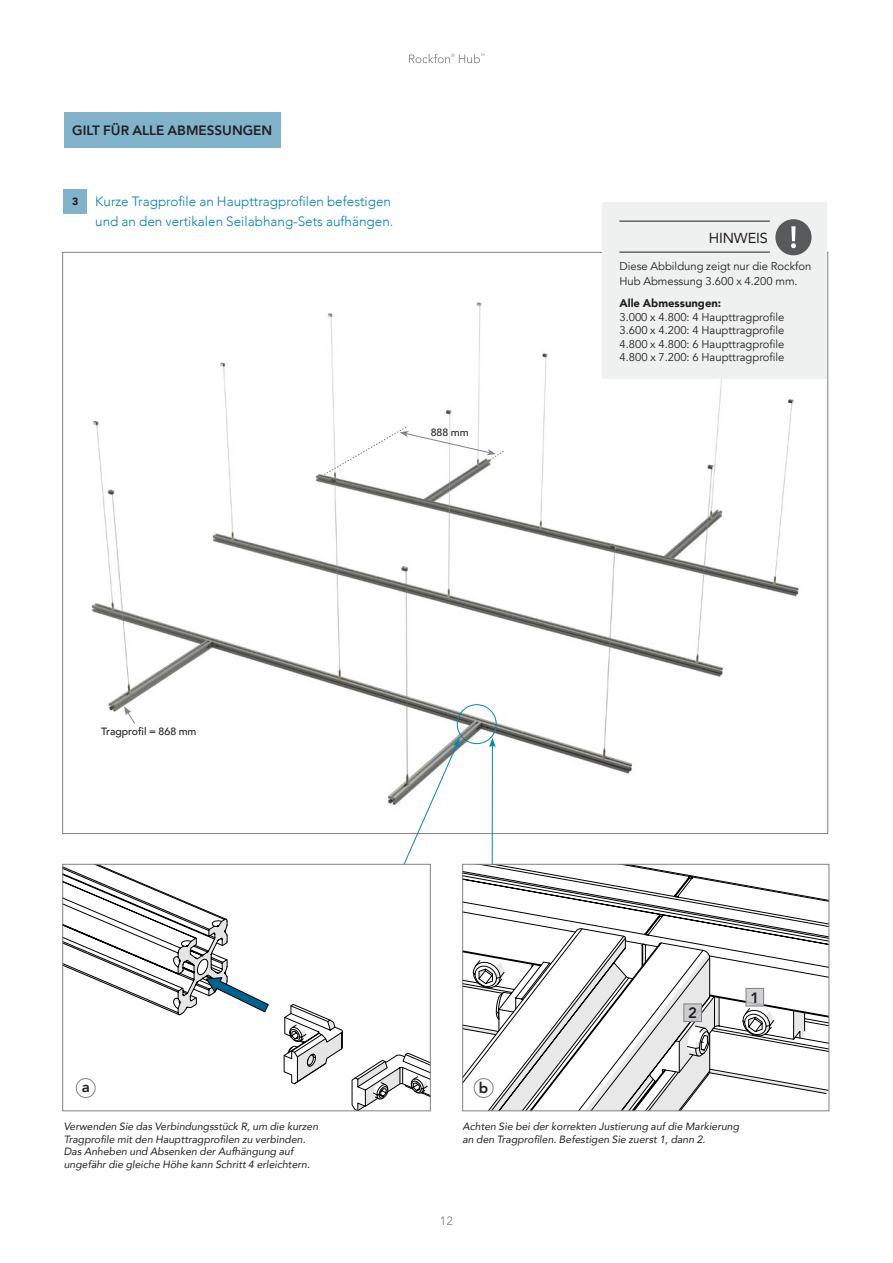
<style>
.page{position:relative;width:893px;height:1263px;background:#fff}
.page>*{position:absolute;margin:0;border:0;box-sizing:border-box;transform-origin:0 0}
.t1{font:800 15px "Avenir";color:#231f20}
.t2{font:14.4px "Avenir";letter-spacing:-.01em;color:#231f20}
.t3{font:300 13.5px/19.5px "Avenir";color:#0083ab}
.t4{font:800 13.5px "Avenir";color:#231f20}
.t5{font:12px "Avenir";color:#808285}
.t6{font:11.25px/13.5px "Avenir";color:#231f20}
.t7{font:900 11.25px "Avenir";color:#231f20}
.t8{font:italic 10.5px/12.6px "Avenir";color:#231f20}
.t9{font:500 10.5px "Avenir";color:#231f20}
.t10{font:900 10.5px "Avenir";color:#231f20}
</style>
<div class="page">
<svg style="left:409px;top:54px;width:76px;height:9px"></svg>
<img style="left:91px;top:302px;width:735px;height:530px">
<div style="left:457px;top:704px;width:39px;height:40px;border:1px solid #008ab0;border-radius:50%"></div>
<hr style="left:492px;top:745px;width:1px;height:120px;background:#008ab0">
<svg style="left:489px;top:738px;width:7px;height:9px"></svg>
<svg style="left:403px;top:738px;width:57px;height:127px"></svg>
<svg style="left:124px;top:706px;width:11px;height:18px"></svg>
<svg style="left:323px;top:426px;width:181px;height:49px"></svg>
<div style="left:64px;top:189px;width:23px;height:25px;background:#80b3c9"></div>
<svg style="left:284px;top:1004px;width:59px;height:80px"></svg>
<svg style="left:352px;top:1053px;width:76px;height:56px"></svg>
<svg style="left:65px;top:866px;width:204px;height:149px"></svg>
<div style="left:63px;top:864px;width:367px;height:247px;border:1px solid #808285"></div>
<div style="left:76px;top:1078px;width:19px;height:20px;border:1px solid #808285;border-radius:50%"></div>
<svg style="left:464px;top:871px;width:366px;height:240px"></svg>
<div style="left:462px;top:864px;width:367px;height:247px;border:1px solid #808285"></div>
<div style="left:746px;top:988px;width:18px;height:18px;background:#c9cbcc"></div>
<div style="left:746px;top:988px;width:18px;height:18px;border:1px solid #808285"></div>
<div style="left:684px;top:1004px;width:17px;height:17px;background:#c9cbcc"></div>
<div style="left:684px;top:1004px;width:18px;height:18px;border:1px solid #808285"></div>
<div style="left:474px;top:1078px;width:19px;height:19px;background:#fff;border-radius:50%"></div>
<div style="left:474px;top:1078px;width:19px;height:20px;border:1px solid #808285;border-radius:50%"></div>
<div style="left:602px;top:202px;width:225px;height:176px;background:#eff0f0"></div>
<hr style="left:619px;top:221px;width:151px;height:1px;background:#231f20">
<hr style="left:619px;top:252px;width:151px;height:1px;background:#231f20">
<div style="left:775px;top:219px;width:36px;height:36px;background:#58595b;border-radius:50%"></div>
<svg style="left:791px;top:226px;width:5px;height:22px"></svg>
<div style="left:64px;top:113px;width:217px;height:35px;background:#80b3c9"></div>
<p class="t4" style="left:72px;top:120px;width:201px">GILT FÜR ALLE ABMESSUNGEN</p>
<p class="t10" style="left:72px;top:192px;width:8px">3</p>
<p class="t3" style="left:95px;top:192px;width:300px">Kurze Tragprofile an Haupttragprofilen befestigen und an den vertikalen Seilabhang-Sets aufhängen.</p>
<p class="t9" style="left:431px;top:423px;width:39px">888 mm</p>
<p class="t9" style="left:101px;top:722px;width:97px">Tragprofil = 868 mm</p>
<h1 class="t1" style="left:82px;top:1075px;width:10px">a</h1>
<h1 class="t1" style="left:479px;top:1076px;width:11px">b</h1>
<h2 class="t2" style="left:709px;top:226px;width:60px">HINWEIS</h2>
<p class="t6" style="left:619px;top:259px;width:193px;line-height:15px">Diese Abbildung zeigt nur die Rockfon<br>Hub Abmessung 3.600 x 4.200 mm.</p>
<p class="t7" style="left:619px;top:294px;width:103px">Alle Abmessungen:</p>
<p class="t6" style="left:619px;top:310px;width:167px;text-align:justify">3.000 x 4.800: 4 Haupttragprofile 3.600 x 4.200: 4 Haupttragprofile 4.800 x 4.800: 6 Haupttragprofile 4.800 x 7.200: 6 Haupttragprofile</p>
<h1 class="t1" style="left:688px;top:1001px;width:10px">2</h1>
<h1 class="t1" style="left:750px;top:986px;width:10px">1</h1>
<p class="t8" style="left:64px;top:1120px;width:256px">Verwenden Sie das Verbindungsstück R, um die kurzen Tragprofile mit den Haupttragprofilen zu verbinden.<br>Das Anheben und Absenken der Aufhängung auf ungefähr die gleiche Höhe kann Schritt 4 erleichtern.</p>
<p class="t8" style="left:462px;top:1120px;width:278px">Achten Sie bei der korrekten Justierung auf die Markierung an den Tragprofilen. Befestigen Sie zuerst 1, dann 2.</p>
<p class="t5" style="left:440px;top:1213px;width:15px">12</p>
</div>
